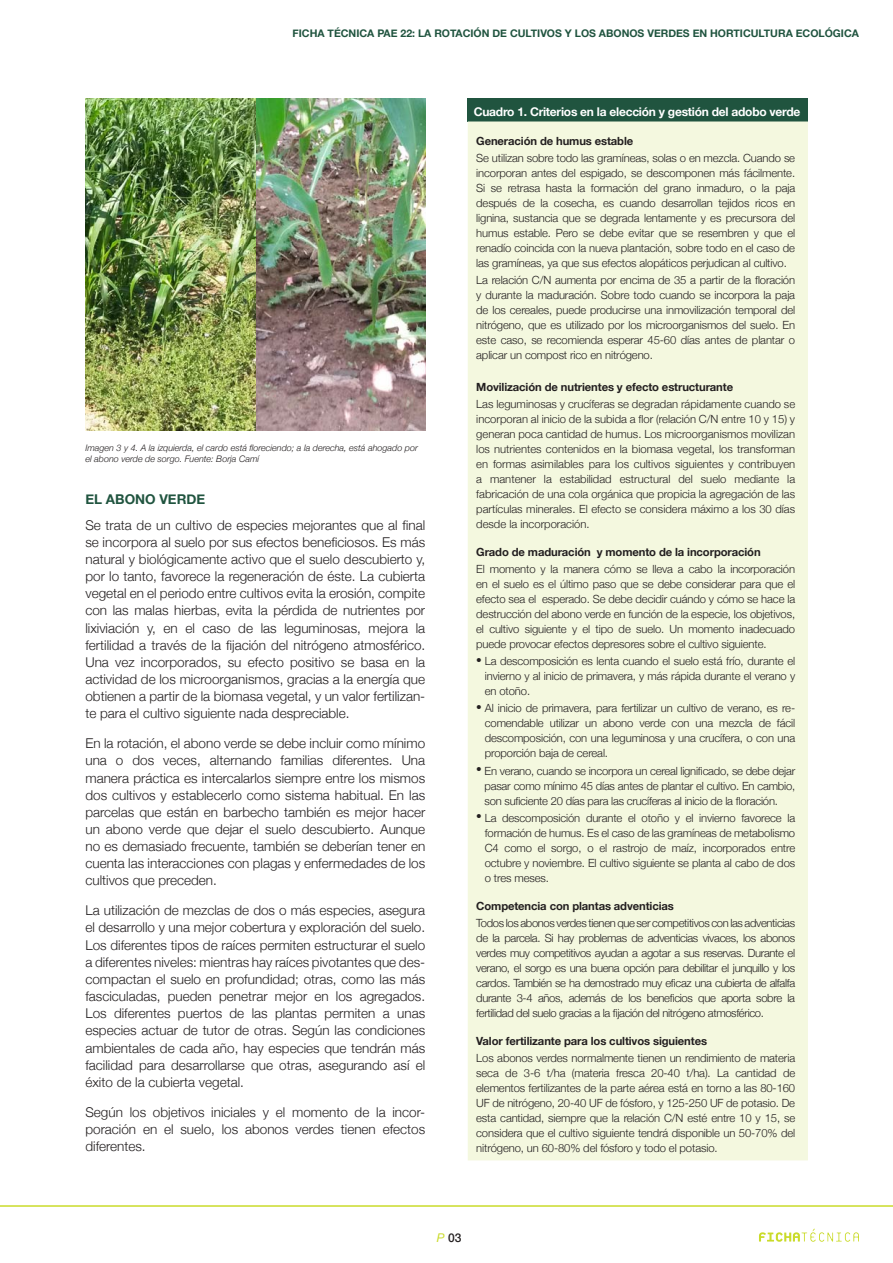
<style>
.page{position:relative;width:893px;height:1263px;background:#fff}
.page>*{position:absolute;margin:0;border:0;box-sizing:border-box;transform-origin:0 0}
.Cos_de_text{font:300 13.5px/17.1px "Helvetica Neue";color:#231f20;text-align:justify}
.Tit__2{font:700 13.5px "Helvetica Neue";color:#20543f}
.Tit__taula{font:700 12px "Helvetica Neue";letter-spacing:-.02em;color:#fff}
.Número_de_pàgina{font:500 12px "Helvetica Neue";color:#231f20}
.Cos_de_text-2{font:300 11.25px/15px "Helvetica Neue";letter-spacing:-.01em;color:#231f20;text-align:justify}
.Cos_de_text-3{font:700 11.25px "Helvetica Neue";letter-spacing:-.01em;color:#231f20}
.t1{font:700 10.5px "Helvetica Neue";color:#20543f}
.Peu_figura_1{font:italic 300 9px/11.2px "Helvetica Neue";color:#231f20}
.s1{font-weight:400;font-style:italic}
.s2{font-weight:400;font-style:italic;color:#cadb2a}
</style>
<div class="page">
<hr style="left:0;top:1205px;width:893px;height:2px;background:#cadb2a">
<svg style="left:759px;top:1229px;width:100px;height:13px"></svg>
<img style="left:85px;top:99px;width:340px;height:332px">
<div style="left:468px;top:98px;width:340px;height:23px;background:#20543f"></div>
<div style="left:468px;top:121px;width:340px;height:1039px;background:#f4f8df"></div>
<p class="t1" style="left:293px;top:25px;width:568px">FICHA TÉCNICA PAE 22: LA ROTACIÓN DE CULTIVOS Y LOS ABONOS VERDES EN HORTICULTURA ECOLÓGICA</p>
<p class="Peu_figura_1" style="left:85px;top:441px;width:334px">Imagen 3 y 4. A la izquierda, el cardo está floreciendo; a la derecha, está ahogado por el abono verde de sorgo. Fuente: Borja Camí</p>
<p class="Tit__2" style="left:85px;top:489px;width:121px">EL ABONO VERDE</p>
<p class="Cos_de_text" style="left:85px;top:516px;width:341px">Se trata de un cultivo de especies mejorantes que al final se incorpora al suelo por sus efectos beneficiosos. Es más natural y biológicamente activo que el suelo descubierto y, por lo tanto, favorece la regeneración de éste. La cubierta vegetal en el periodo entre cultivos evita la erosión, compite con las malas hierbas, evita la pérdida de nutrientes por lixiviación y, en el caso de las leguminosas, mejora la fertilidad a través de la fijación del nitrógeno atmosférico.<br>Una vez incorporados, su efecto positivo se basa en la actividad de los microorganismos, gracias a la energía que obtienen a partir de la biomasa vegetal, y un valor fertilizan&shy;te para el cultivo siguiente nada despreciable.</p>
<p class="Cos_de_text" style="left:85px;top:734px;width:341px">En la rotación, el abono verde se debe incluir como mínimo una o dos veces, alternando familias diferentes. Una manera práctica es intercalarlos siempre entre los mismos dos cultivos y establecerlo como sistema habitual. En las parcelas que están en barbecho también es mejor hacer un abono verde que dejar el suelo descubierto. Aunque no es demasiado frecuente, también se deberían tener en cuenta las interacciones con plagas y enfermedades de los cultivos que preceden.</p>
<p class="Cos_de_text" style="left:85px;top:901px;width:341px">La utilización de mezclas de dos o más especies, asegura el desarrollo y una mejor cobertura y exploración del suelo.<br>Los diferentes tipos de raíces permiten estructurar el suelo a diferentes niveles: mientras hay raíces pivotantes que des&shy;compactan el suelo en profundidad; otras, como las más fasciculadas, pueden penetrar mejor en los agregados.<br>Los diferentes puertos de las plantas permiten a unas especies actuar de tutor de otras. Según las condiciones ambientales de cada año, hay especies que tendrán más facilidad para desarrollarse que otras, asegurando así el éxito de la cubierta vegetal.</p>
<p class="Cos_de_text" style="left:85px;top:1102px;width:341px">Según los objetivos iniciales y el momento de la incor&shy;poración en el suelo, los abonos verdes tienen efectos diferentes.</p>
<p class="Tit__taula" style="left:474px;top:102px;width:328px">Cuadro 1. Criterios en la elección y gestión del adobo verde</p>
<p class="Cos_de_text-3" style="left:476px;top:132px;width:159px">Generación de humus estable</p>
<p class="Cos_de_text-2" style="left:476px;top:150px;width:320px">Se utilizan sobre todo las gramíneas, solas o en mezcla. Cuando se incorporan antes del espigado, se descomponen más fácilmente.<br>Si se retrasa hasta la formación del grano inmaduro, o la paja después de la cosecha, es cuando desarrollan tejidos ricos en lignina, sustancia que se degrada lentamente y es precursora del humus estable. Pero se debe evitar que se resembren y que el renadío coincida con la nueva plantación, sobre todo en el caso de las gramíneas, ya que sus efectos alopáticos perjudican al cultivo.</p>
<p class="Cos_de_text-2" style="left:476px;top:272px;width:320px">La relación C/N aumenta por encima de 35 a partir de la floración y durante la maduración. Sobre todo cuando se incorpora la paja de los cereales, puede producirse una inmovilización temporal del nitrógeno, que es utilizado por los microorganismos del suelo. En este caso, se recomienda esperar 45-60 días antes de plantar o aplicar un compost rico en nitrógeno.</p>
<p class="Cos_de_text-3" style="left:476px;top:378px;width:258px">Movilización de nutrientes y efecto estructurante</p>
<p class="Cos_de_text-2" style="left:476px;top:396px;width:320px">Las leguminosas y crucíferas se degradan rápidamente cuando se incorporan al inicio de la subida a flor (relación C/N entre 10 y 15) y generan poca cantidad de humus. Los microorganismos movilizan los nutrientes contenidos en la biomasa vegetal, los transforman en formas asimilables para los cultivos siguientes y contribuyen a mantener la estabilidad estructural del suelo mediante la fabricación de una cola orgánica que propicia la agregación de las partículas minerales. El efecto se considera máximo a los 30 días desde la incorporación.</p>
<p class="Cos_de_text-3" style="left:476px;top:543px;width:286px">Grado de maduración y momento de la incorporación</p>
<p class="Cos_de_text-2" style="left:476px;top:561px;width:320px">El momento y la manera cómo se lleva a cabo la incorporación en el suelo es el último paso que se debe considerar para que el efecto sea el esperado. Se debe decidir cuándo y cómo se hace la destrucción del abono verde en función de la especie, los objetivos, el cultivo siguiente y el tipo de suelo. Un momento inadecuado puede provocar efectos depresores sobre el cultivo siguiente.</p>
<p class="Cos_de_text-2" style="left:485px;top:653px;width:312px;text-indent:-9px"><span class="s1">•</span> La descomposición es lenta cuando el suelo está frío, durante el invierno y al inicio de primavera, y más rápida durante el verano y en otoño.</p>
<p class="Cos_de_text-2" style="left:485px;top:700px;width:312px;text-indent:-9px"><span class="s1">•</span> Al inicio de primavera, para fertilizar un cultivo de verano, es re&shy;comendable utilizar un abono verde con una mezcla de fácil descomposición, con una leguminosa y una crucífera, o con una proporción baja de cereal.</p>
<p class="Cos_de_text-2" style="left:485px;top:762px;width:312px;text-indent:-8px"><span class="s1">•</span> En verano, cuando se incorpora un cereal lignificado, se debe dejar pasar como mínimo 45 días antes de plantar el cultivo. En cambio, son suficiente 20 días para las crucíferas al inicio de la floración.</p>
<p class="Cos_de_text-2" style="left:485px;top:809px;width:312px;text-indent:-9px"><span class="s1">•</span> La descomposición durante el otoño y el invierno favorece la formación de humus. Es el caso de las gramíneas de metabolismo C4 como el sorgo, o el rastrojo de maíz, incorporados entre octubre y noviembre. El cultivo siguiente se planta al cabo de dos o tres meses.</p>
<p class="Cos_de_text-3" style="left:476px;top:897px;width:199px">Competencia con plantas adventicias</p>
<p class="Cos_de_text-2" style="left:476px;top:915px;width:320px">Todos los abonos verdes tienen que ser competitivos con las adventicias de la parcela. Si hay problemas de adventicias vivaces, los abonos verdes muy competitivos ayudan a agotar a sus reservas. Durante el verano, el sorgo es una buena opción para debilitar el junquillo y los cardos. También se ha demostrado muy eficaz una cubierta de alfalfa durante 3-4 años, además de los beneficios que aporta sobre la fertilidad del suelo gracias a la fijación del nitrógeno atmosférico.</p>
<p class="Cos_de_text-3" style="left:476px;top:1032px;width:232px">Valor fertilizante para los cultivos siguientes</p>
<p class="Cos_de_text-2" style="left:476px;top:1050px;width:320px">Los abonos verdes normalmente tienen un rendimiento de materia seca de 3-6 t/ha (materia fresca 20-40 t/ha). La cantidad de elementos fertilizantes de la parte aérea está en torno a las 80-160<br>UF de nitrógeno, 20-40 UF de fósforo, y 125-250 UF de potasio. De esta cantidad, siempre que la relación C/N esté entre 10 y 15, se considera que el cultivo siguiente tendrá disponible un 50-70% del nitrógeno, un 60-80% del fósforo y todo el potasio.</p>
<p class="Número_de_pàgina" style="left:437px;top:1228px;width:26px"><span class="s2">P</span> 03</p>
</div>
